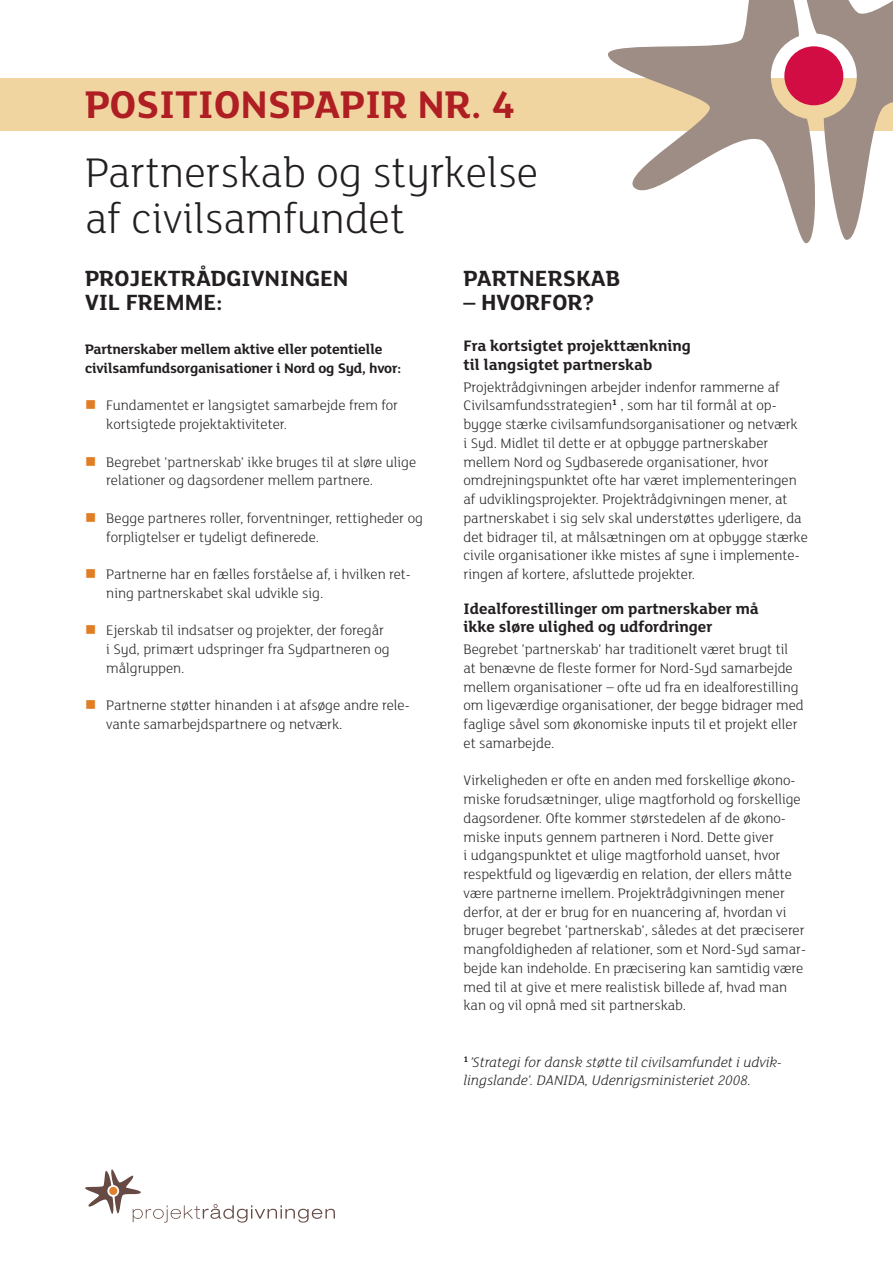
<style>
.page{position:relative;width:893px;height:1263px;background:#fff}
.page>*{position:absolute;margin:0;border:0;box-sizing:border-box;transform-origin:0 0}
.Overskrift_1{font:300 45px "FS Lola";color:#231f20}
.Overskrift_1-2{font:700 42px "FS Lola";color:#af1e22}
.Underrubrik{font:700 24px "FS Lola";color:#231f20}
.MR{font:700 16.5px/18.8px "FS Lola";color:#231f20}
.Brød{font:300 15px/18.8px "FS Lola";color:#231f20}
.bullit{font:300 15px/18.8px "FS Lola";color:#231f20}
.Brød-2{font:italic 300 15px/18.8px "FS Lola";color:#231f20}
.Brød-3{font:700 15px/18.8px "FS Lola";color:#231f20}
</style>
<div class="page">
<svg style="left:85px;top:1169px;width:250px;height:53px"></svg>
<div style="left:109px;top:1187px;width:8px;height:8px;background:#e1812b;border-radius:50%"></div>
<div style="left:0;top:78px;width:893px;height:52px;background:#f1d5a1"></div>
<svg style="left:608px;top:0;width:201px;height:243px"></svg>
<svg style="left:789px;top:0;width:104px;height:242px"></svg>
<div style="left:784px;top:46px;width:59px;height:59px;background:#d20d44;border-radius:50%"></div>
<p class="Overskrift_1-2" style="left:85px;top:75px;width:431px">Positionspapir nr. 4</p>
<p class="Overskrift_1" style="left:85px;top:143px;width:455px">Partnerskab og styrkelse</p>
<p class="Overskrift_1" style="left:85px;top:190px;width:321px">af civilsamfundet</p>
<p class="Underrubrik" style="left:85px;top:262px;width:265px">Projektrådgivningen</p>
<p class="Underrubrik" style="left:85px;top:286px;width:139px">vil fremme:</p>
<p class="Brød-3" style="left:85px;top:339px;width:318px">Partnerskaber mellem aktive eller potentielle civilsamfundsorganisationer i Nord og Syd, hvor:</p>
<p class="bullit" style="left:106px;top:395px;width:293px">Fundamentet er langsigtet samarbejde frem for kortsigtede projektaktiviteter.</p>
<p class="bullit" style="left:106px;top:452px;width:311px">Begrebet ’partnerskab’ ikke bruges til at sløre ulige relationer og dagsordener mellem partnere.</p>
<p class="bullit" style="left:106px;top:508px;width:318px">Begge partneres roller, forventninger, rettigheder og forpligtelser er tydeligt definerede.</p>
<p class="bullit" style="left:106px;top:564px;width:306px">Partnerne har en fælles forståelse af, i hvilken ret&shy;ning partnerskabet skal udvikle sig.</p>
<p class="bullit" style="left:106px;top:620px;width:285px">Ejerskab til indsatser og projekter, der foregår i Syd, primært udspringer fra Sydpartneren og målgruppen.</p>
<p class="bullit" style="left:106px;top:695px;width:305px">Partnerne støtter hinanden i at afsøge andre rele&shy;vante samarbejdspartnere og netværk.</p>
<p class="Underrubrik" style="left:463px;top:262px;width:158px">Partnerskab</p>
<p class="Underrubrik" style="left:463px;top:286px;width:133px">– hvorfor?</p>
<p class="MR" style="left:463px;top:335px;width:229px">Fra kortsigtet projekttænkning til langsigtet partnerskab</p>
<p class="Brød" style="left:463px;top:377px;width:346px">Projektrådgivningen arbejder indenfor rammerne af Civilsamfundsstrategien<sup>1</sup> , som har til formål at op&shy;bygge stærke civilsamfundsorganisationer og netværk<br>i Syd. Midlet til dette er at opbygge partnerskaber mellem Nord og Sydbaserede organisationer, hvor omdrejningspunktet ofte har været implementeringen af udviklingsprojekter. Projektrådgivningen mener, at partnerskabet i sig selv skal understøttes yderligere, da det bidrager til, at målsætningen om at opbygge stærke civile organisationer ikke mistes af syne i implemente&shy;ringen af kortere, afsluttede projekter.</p>
<p class="MR" style="left:463px;top:598px;width:297px">Idealforestillinger om partnerskaber må ikke sløre ulighed og udfordringer</p>
<p class="Brød" style="left:463px;top:639px;width:342px">Begrebet ’partnerskab’ har traditionelt været brugt til at benævne de fleste former for Nord-Syd samarbejde mellem organisationer – ofte ud fra en idealforestilling om ligeværdige organisationer, der begge bidrager med faglige såvel som økonomiske inputs til et projekt eller et samarbejde.</p>
<p class="Brød" style="left:463px;top:770px;width:344px">Virkeligheden er ofte en anden med forskellige økono&shy;miske forudsætninger, ulige magtforhold og forskellige dagsordener. Ofte kommer størstedelen af de økono&shy;miske inputs gennem partneren i Nord. Dette giver<br>i udgangspunktet et ulige magtforhold uanset, hvor respektfuld og ligeværdig en relation, der ellers måtte være partnerne imellem. Projektrådgivningen mener derfor, at der er brug for en nuancering af, hvordan vi bruger begrebet ’partnerskab’, således at det præciserer mangfoldigheden af relationer, som et Nord-Syd samar&shy;bejde kan indeholde. En præcisering kan samtidig være med til at give et mere realistisk billede af, hvad man kan og vil opnå med sit partnerskab.</p>
<p class="Brød-2" style="left:463px;top:1052px;width:319px"><sup>1</sup> ’Strategi for dansk støtte til civilsamfundet i udvik&shy;lingslande’. DANIDA, Udenrigsministeriet 2008.</p>
</div>
